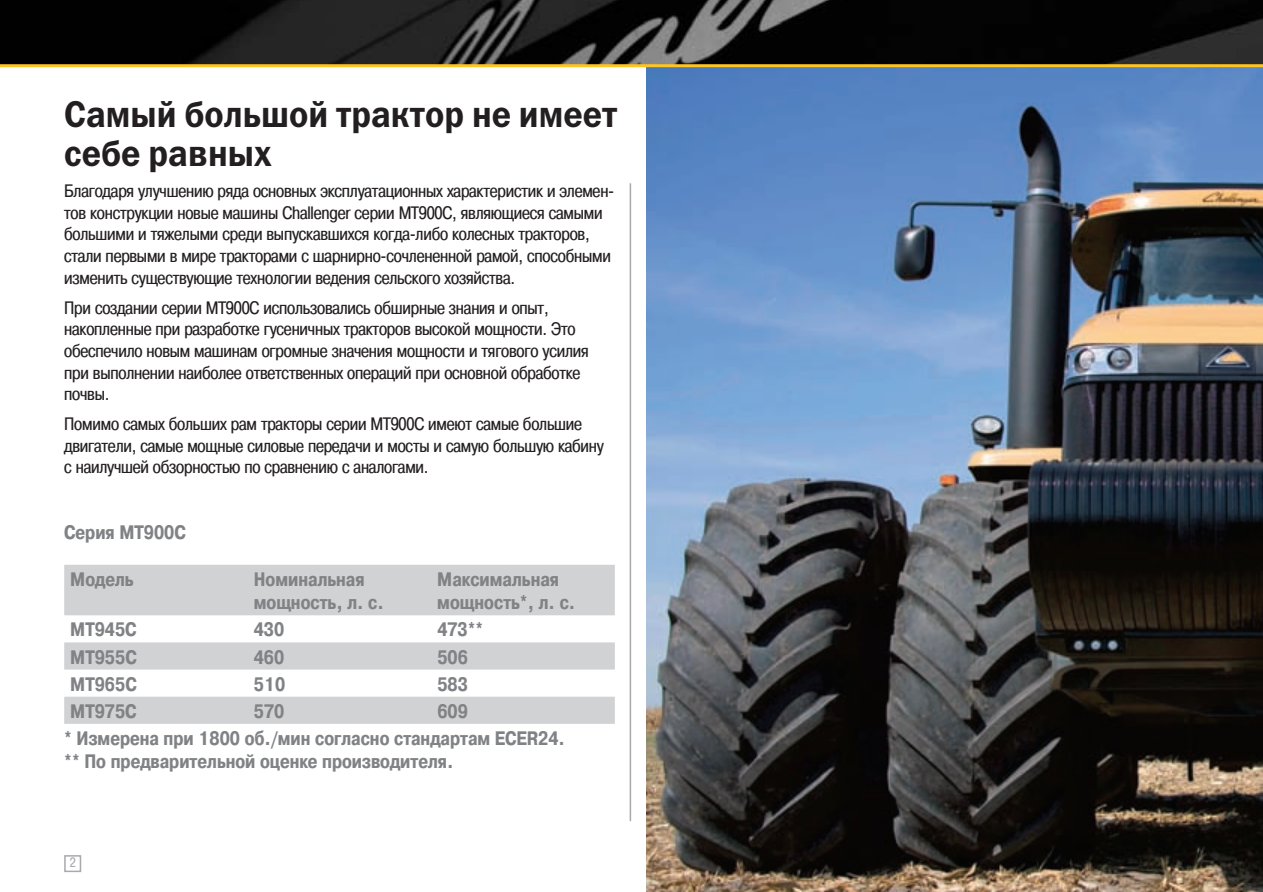
<style>
.page{position:relative;width:1263px;height:892px;background:#fff}
.page>*{position:absolute;margin:0;border:0;box-sizing:border-box;transform-origin:0 0}
.t1{font:37.5px/39px "Franklin Gothic Demi C";color:#231f20;scale:.9 1}
.t2{font:700 19.5px/23.4px "Pragmatica Cond C";color:#808285}
.t3{font:18px/21.6px "Pragmatica Cond C";letter-spacing:-.01em;color:#231f20;scale:1.04 1}
.t4{font:13.5px "Pragmatica Cond C";color:#a8a9ad}
</style>
<div class="page">
<img style="left:647px;top:67px;width:616px;height:825px">
<img style="left:0;top:0;width:1263px;height:64px">
<div style="left:64px;top:855px;width:17px;height:17px;border:2px solid #a8a9ad"></div>
<svg style="left:64px;top:565px;width:551px;height:159px;fill:#d1d2d4"></svg>
<hr style="left:630px;top:183px;width:1px;height:638px;background:#a8a9ad">
<hr style="left:0;top:64px;width:1263px;height:3px;background:#fec422">
<h1 class="t1" style="left:64px;top:98px;width:616px">Самый большой трактор не имеет себе равных</h1>
<p class="t3" style="left:64px;top:182px;width:531px">Благодаря улучшению ряда основных эксплуатационных характеристик и элемен&shy;тов конструкции новые машины Challenger серии MT900C, являющиеся самыми большими и тяжелыми среди выпускавшихся когда-либо колесных тракторов, стали первыми в мире тракторами с шарнирно-сочлененной рамой, способными изменить существующие технологии ведения сельского хозяйства.</p>
<p class="t3" style="left:64px;top:298px;width:506px">При создании серии MT900C использовались обширные зна ния и опыт, накопленные при разработке гусеничных тракторов высокой мощ ности. Это обеспечило новым машинам огромные значения мощности и тягового усилия при выполнении наиболее ответственных операций при основной обработке почвы.</p>
<p class="t3" style="left:64px;top:415px;width:520px">Помимо самых больших рам тракторы серии MT900C имеют самые большие двигатели, самые мощные силовые передачи и мосты и самую большую кабину с наилучшей обзорностью по сравнению с аналогами.</p>
<p class="t2" style="left:64px;top:523px;width:123px">Серия MT900C</p>
<p class="t2" style="left:70px;top:569px;width:65px">Модель</p>
<p class="t2" style="left:254px;top:569px;width:132px">Номинальная мощность, л. с.</p>
<p class="t2" style="left:437px;top:569px;width:140px">Максимальная мощность*, л. с.</p>
<p class="t2" style="left:70px;top:620px;width:68px">MT945C</p>
<p class="t2" style="left:254px;top:620px;width:32px">430</p>
<p class="t2" style="left:437px;top:620px;width:47px">473**</p>
<p class="t2" style="left:70px;top:647px;width:68px">MT955C</p>
<p class="t2" style="left:254px;top:647px;width:32px">460</p>
<p class="t2" style="left:437px;top:647px;width:32px">506</p>
<p class="t2" style="left:70px;top:674px;width:68px">MT965C</p>
<p class="t2" style="left:254px;top:674px;width:33px">510</p>
<p class="t2" style="left:437px;top:674px;width:32px">583</p>
<p class="t2" style="left:70px;top:701px;width:68px">MT975C</p>
<p class="t2" style="left:254px;top:701px;width:32px">570</p>
<p class="t2" style="left:64px;top:699px;width:502px;line-height:27px;text-indent:373px">609<br>* Измерена при 1800 об./мин согласно стандартам ECER24.</p>
<p class="t2" style="left:64px;top:752px;width:391px">** По предварительной оценке производителя.</p>
<p class="t4" style="left:70px;top:857px;width:7px">2</p>
</div>
